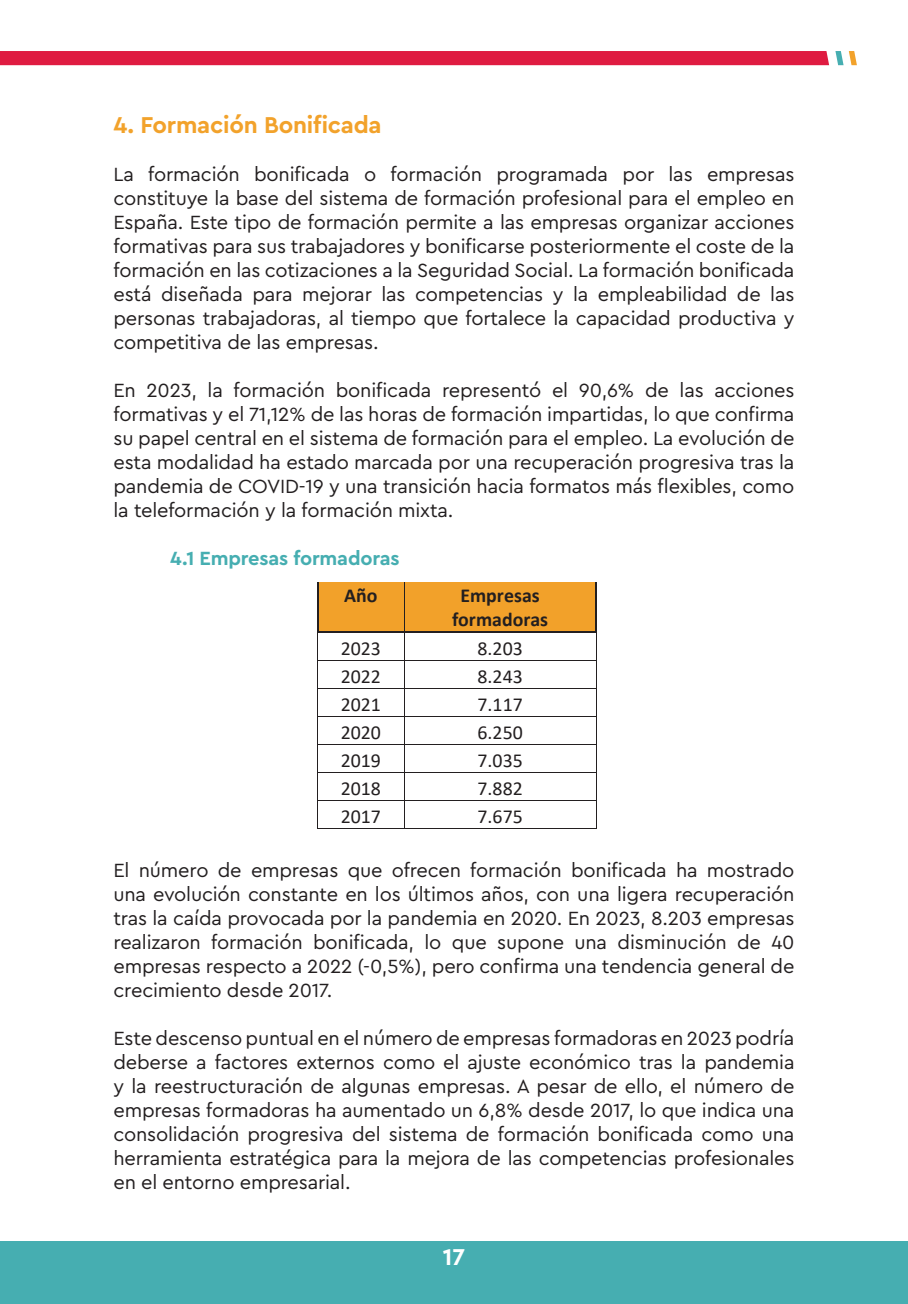
<style>
.page{position:relative;width:908px;height:1304px;background:#fff}
.page>*{position:absolute;margin:0;border:0;box-sizing:border-box;transform-origin:0 0}
.t1{font:700 24px "Cera Pro";letter-spacing:-.01em;color:#f2a22b}
.t2{font:700 24px "Cera Pro";color:#fff}
.t3{font:20px/24px "Cera Pro";letter-spacing:-.01em;color:#231f20;text-align:justify}
.t4{font:700 20px "Cera Pro";letter-spacing:-.01em;color:#46aeb1}
.t5{font:19.8px "Calibri";color:#231f20}
.t6{font:700 19.8px/24.2px "Calibri";color:#231f20;text-align:center}
</style>
<div class="page">
<div style="left:0;top:1242px;width:907px;height:62px;background:#46aeb1"></div>
<div style="left:0;top:51px;width:828px;height:14px;background:#df1b41"></div>
<svg style="left:835px;top:51px;width:21px;height:14px"></svg>
<div style="left:318px;top:583px;width:86px;height:48px;background:#f2a12a"></div>
<div style="left:404px;top:583px;width:191px;height:48px;background:#f2a12a"></div>
<hr style="left:316px;top:583px;width:2px;height:48px;background:#231f20">
<hr style="left:404px;top:583px;width:1px;height:48px;background:#231f20">
<hr style="left:595px;top:583px;width:1px;height:48px;background:#231f20">
<hr style="left:320px;top:631px;width:84px;height:2px;background:#231f20">
<hr style="left:405px;top:631px;width:190px;height:2px;background:#231f20">
<hr style="left:318px;top:660px;width:86px;height:1px;background:#231f20">
<hr style="left:404px;top:660px;width:191px;height:1px;background:#231f20">
<hr style="left:318px;top:688px;width:86px;height:1px;background:#231f20">
<hr style="left:404px;top:688px;width:191px;height:1px;background:#231f20">
<hr style="left:318px;top:716px;width:86px;height:1px;background:#231f20">
<hr style="left:404px;top:716px;width:191px;height:1px;background:#231f20">
<hr style="left:318px;top:744px;width:86px;height:1px;background:#231f20">
<hr style="left:404px;top:744px;width:191px;height:1px;background:#231f20">
<hr style="left:318px;top:772px;width:86px;height:1px;background:#231f20">
<hr style="left:404px;top:772px;width:191px;height:1px;background:#231f20">
<hr style="left:318px;top:800px;width:86px;height:1px;background:#231f20">
<hr style="left:404px;top:800px;width:191px;height:1px;background:#231f20">
<svg style="left:317px;top:631px;width:3px;height:198px"></svg>
<hr style="left:318px;top:828px;width:86px;height:1px;background:#231f20">
<svg style="left:404px;top:631px;width:1px;height:197px"></svg>
<hr style="left:404px;top:828px;width:191px;height:1px;background:#231f20">
<p class="t1" style="left:113px;top:109px;width:269px">4. Formación Bonificada</p>
<p class="t3" style="left:113px;top:161px;width:682px">La formación bonificada o formación programada por las empresas constituye la base del sistema de formación profesional para el empleo en España. Este tipo de formación permite a las empresas organizar acciones formativas para sus trabajadores y bonificarse posteriormente el coste de la formación en las cotizaciones a la Seguridad Social. La formación bonificada está diseñada para mejorar las competencias y la empleabilidad de las personas trabajadoras, al tiempo que fortalece la capacidad productiva y competitiva de las empresas.</p>
<p class="t3" style="left:113px;top:377px;width:682px">En 2023, la formación bonificada representó el 90,6% de las acciones formativas y el 71,12% de las horas de formación impartidas, lo que confirma su papel central en el sistema de formación para el empleo. La evolución de esta modalidad ha estado marcada por una recuperación progresiva tras la pandemia de COVID-19 y una transición hacia formatos más flexibles, como la teleformación y la formación mixta.</p>
<p class="t4" style="left:170px;top:545px;width:231px">4.1 Empresas formadoras</p>
<p class="t6" style="left:344px;top:583px;width:35px">Año</p>
<p class="t6" style="left:452px;top:583px;width:98px">Empresas formadoras</p>
<p class="t5" style="left:340px;top:634px;width:42px">2023</p>
<p class="t5" style="left:477px;top:634px;width:47px">8.203</p>
<p class="t5" style="left:340px;top:662px;width:42px">2022</p>
<p class="t5" style="left:477px;top:662px;width:47px">8.243</p>
<p class="t5" style="left:340px;top:690px;width:42px">2021</p>
<p class="t5" style="left:477px;top:690px;width:47px">7.117</p>
<p class="t5" style="left:340px;top:718px;width:42px">2020</p>
<p class="t5" style="left:477px;top:718px;width:47px">6.250</p>
<p class="t5" style="left:340px;top:746px;width:42px">2019</p>
<p class="t5" style="left:477px;top:746px;width:47px">7.035</p>
<p class="t5" style="left:340px;top:774px;width:42px">2018</p>
<p class="t5" style="left:477px;top:774px;width:47px">7.882</p>
<p class="t5" style="left:340px;top:802px;width:42px">2017</p>
<p class="t5" style="left:477px;top:802px;width:47px">7.675</p>
<p class="t3" style="left:113px;top:857px;width:682px">El número de empresas que ofrecen formación bonificada ha mostrado una evolución constante en los últimos años, con una ligera recuperación tras la caída provocada por la pandemia en 2020. En 2023, 8.203 empresas realizaron formación bonificada, lo que supone una disminución de 40 empresas respecto a 2022 (-0,5%), pero confirma una tendencia general de crecimiento desde 2017.</p>
<p class="t3" style="left:113px;top:1025px;width:682px">Este descenso puntual en el número de empresas formadoras en 2023 podría deberse a factores externos como el ajuste económico tras la pandemia y la reestructuración de algunas empresas. A pesar de ello, el número de empresas formadoras ha aumentado un 6,8% desde 2017, lo que indica una consolidación progresiva del sistema de formación bonificada como una herramienta estratégica para la mejora de las competencias profesionales en el entorno empresarial.</p>
<p class="t2" style="left:442px;top:1241px;width:24px">17</p>
</div>
